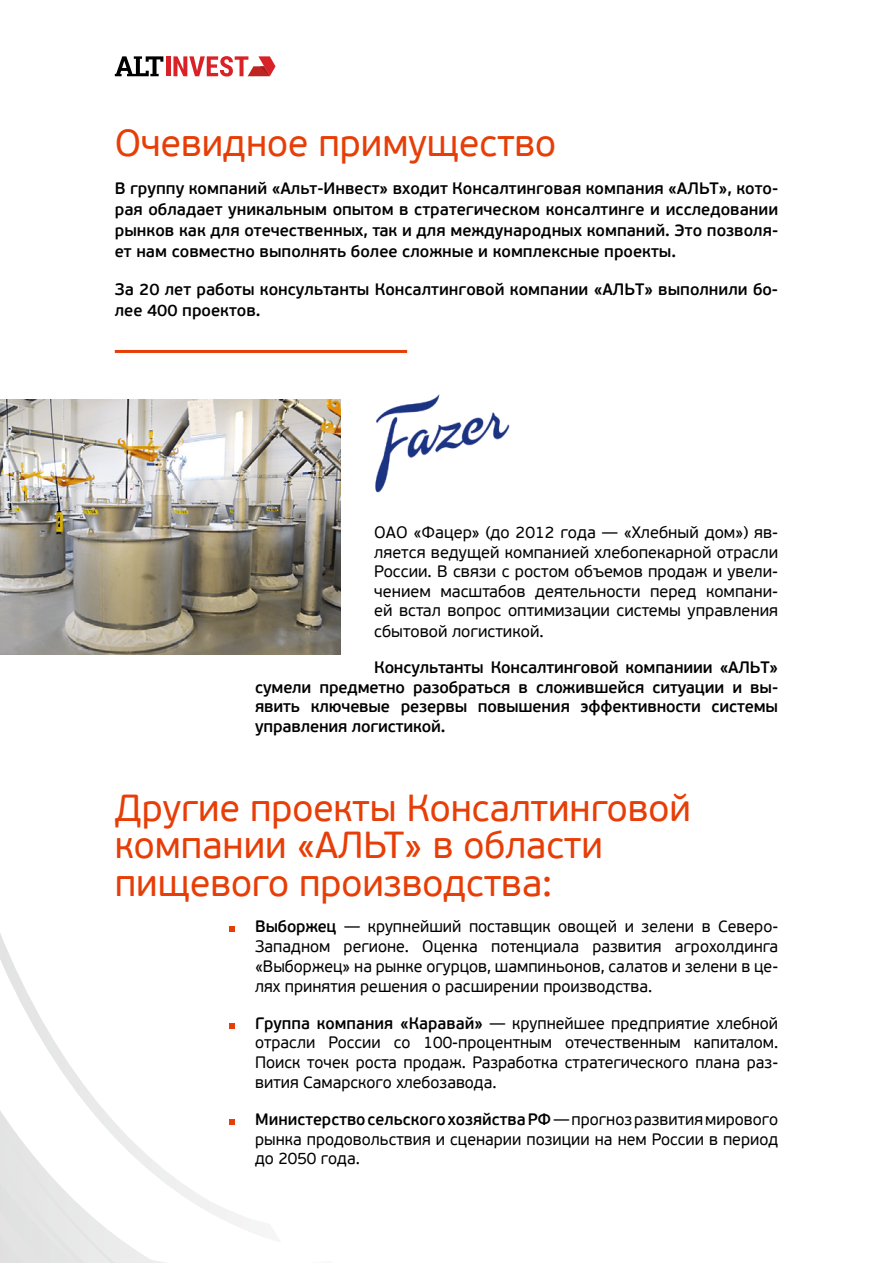
<style>
.page{position:relative;width:893px;height:1263px;background:#fff}
.page>*{position:absolute;margin:0;border:0;box-sizing:border-box;transform-origin:0 0}
.t1{font:37.5px/37.5px "PF Beau Sans Pro";color:#e73e07}
.t2{font:16.5px/19.8px "PF Beau Sans Pro";color:#000;text-align:justify}
.t3{font:600 16.5px/21px "PF Beau Sans Pro";color:#000;text-align:justify}
.s1{font-weight:600}
</style>
<div class="page">
<svg style="left:0;top:926px;width:235px;height:164px"></svg>
<svg style="left:0;top:1090px;width:230px;height:41px"></svg>
<svg style="left:0;top:1131px;width:258px;height:132px"></svg>
<svg style="left:115px;top:56px;width:48px;height:20px"></svg>
<hr style="left:166px;top:56px;width:4px;height:20px;background:#d92228">
<svg style="left:173px;top:56px;width:103px;height:21px"></svg>
<hr style="left:115px;top:350px;width:292px;height:3px;background:#e73e07">
<svg style="left:230px;top:926px;width:5px;height:6px"></svg>
<svg style="left:230px;top:1023px;width:5px;height:5px"></svg>
<svg style="left:230px;top:1119px;width:5px;height:6px"></svg>
<img style="left:0;top:400px;width:340px;height:255px">
<img style="left:375px;top:394px;width:135px;height:99px">
<h1 class="t1" style="left:115px;top:125px;width:443px">Очевидное примущество</h1>
<p class="t3" style="left:115px;top:178px;width:665px">В группу компаний «Альт-Инвест» входит Консалтинговая компания «АЛЬТ», кото&shy;рая обладает уникальным опытом в стратегическом консалтинге и исследовании рынков как для отечественных, так и для международных компаний. Это позволя&shy;ет нам совместно выполнять более сложные и комплексные проекты.</p>
<p class="t3" style="left:115px;top:279px;width:665px">За 20 лет работы консультанты Консалтинговой компании «АЛЬТ» выполнили бо&shy;лее 400 проектов.</p>
<p class="t2" style="left:374px;top:523px;width:405px">ОАО «Фацер» (до 2012 года — «Хлебный дом») яв&shy;ляется ведущей компанией хлебопекарной отрасли России. В связи с ростом объемов продаж и увели&shy;чением масштабов деятельности перед компани&shy;ей встал вопрос оптимизации системы управления сбытовой логистикой.</p>
<p class="t3" style="left:255px;top:658px;width:524px;line-height:19.5px;text-indent:119px">Консультанты Консалтинговой компаниии «АЛЬТ» сумели предметно разобраться в сложившейся ситуации и вы&shy;явить ключевые резервы повышения эффективности системы управления логистикой.</p>
<h1 class="t1" style="left:115px;top:790px;width:578px">Другие проекты Консалтинговой компании «АЛЬТ» в области пищевого производства:</h1>
<p class="t2" style="left:255px;top:917px;width:525px"><span class="s1">Выборжец</span> — крупнейший поставщик овощей и зелени в Северо-Западном регионе. Оценка потенциала развития агрохолдинга «Выборжец» на рынке огурцов, шампиньонов, салатов и зелени в це&shy;лях принятия решения о расширении производства.</p>
<p class="t2" style="left:255px;top:1013px;width:525px"><span class="s1">Группа компания «Каравай»</span> — крупнейшее предприятие хлебной отрасли России со 100-процентным отечественным капиталом.<br>Поиск точек роста продаж. Разработка стратегического плана раз&shy;вития Самарского хлебозавода.</p>
<p class="t2" style="left:255px;top:1109px;width:525px"><span class="s1">Министерство сельского хозяйства РФ</span> — прогноз развития мирового рынка продовольствия и сценарии позиции на нем России в период до 2050 года.</p>
</div>
